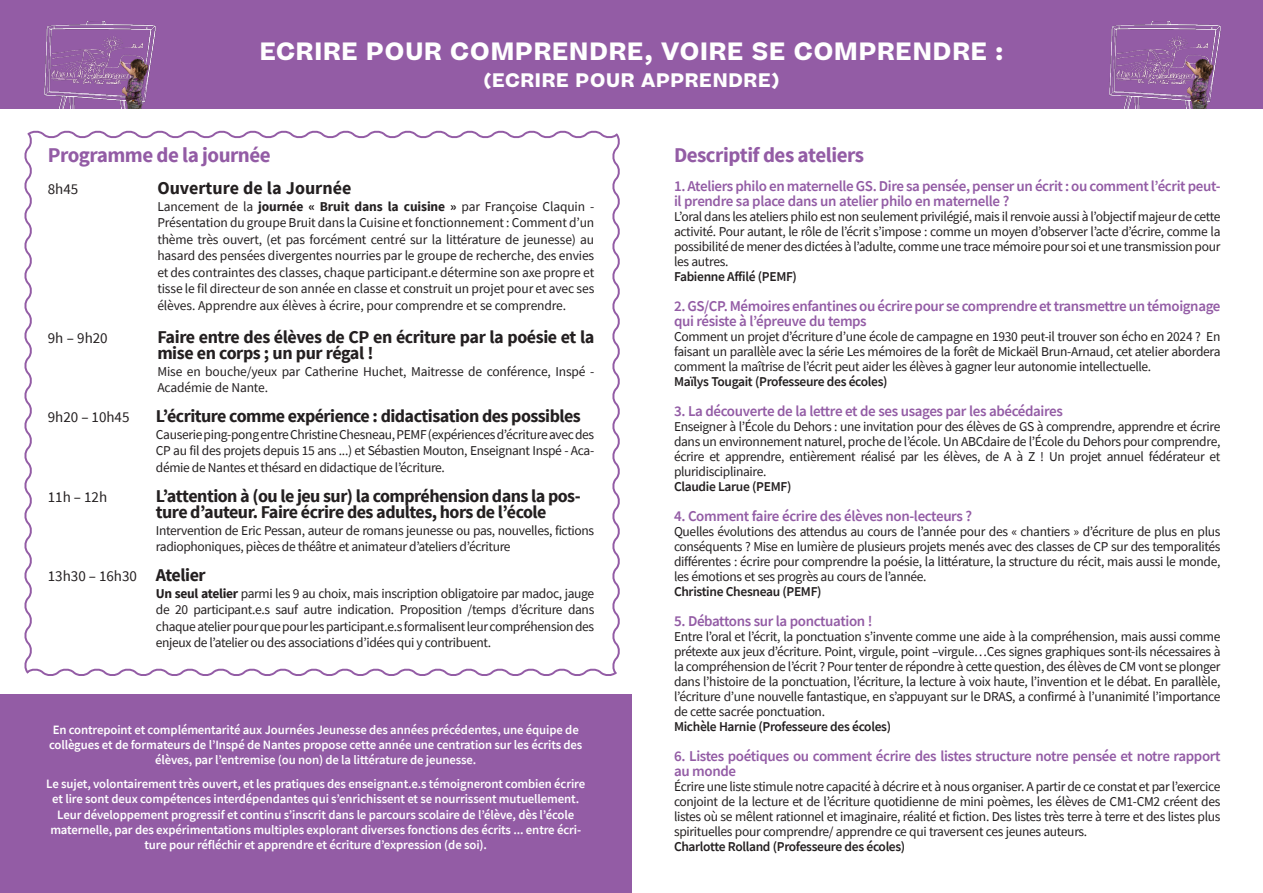
<style>
.page{position:relative;width:1263px;height:893px;background:#fff}
.page>*{position:absolute;margin:0;border:0;box-sizing:border-box;transform-origin:0 0}
.Normal_e{font:700 24px "Beatrice";letter-spacing:.04em;color:#fff}
.t1{font:700 21px "Source Sans Pro";letter-spacing:-.025em;color:#935ca5}
.Normal_e-2{font:700 18.75px "Beatrice";letter-spacing:.04em;color:#fff}
.Style_de_paragraphe_2{font:700 18px/16.5px "Source Sans Pro";letter-spacing:-.03em;color:#231f20}
.Style_de_paragraphe_2-2{font:700 18px "Source Sans Pro";color:#231f20}
.Normal_e-3{font:600 15px/15px "Source Sans Pro";letter-spacing:-.025em;color:#935ca5}
.Style_de_paragraphe_2-3{font:15px "Source Sans Pro";color:#231f20}
.Normal_e-4{font:13.5px/15px "Source Sans Pro";letter-spacing:-.025em;color:#231f20;text-align:justify}
.Style_de_paragraphe_3{font:13.5px/16.5px "Source Sans Pro";letter-spacing:-.01em;color:#231f20;text-align:justify}
.Normal_e-5{font:600 13.5px "Source Sans Pro";letter-spacing:-.025em;color:#231f20}
.t2{font:600 12.75px/15.3px "Source Sans Pro";letter-spacing:-.01em;color:#fff;text-align:center}
.s1{font-weight:700}
.s2{font-weight:700;font-size:18px}
</style>
<div class="page">
<div style="left:0;top:0;width:1263px;height:108px;background:#935ca5"></div>
<div style="left:0;top:694px;width:631px;height:199px;background:#935ca5"></div>
<img style="left:1109px;top:21px;width:112px;height:87px">
<img style="left:44px;top:21px;width:112px;height:87px">
<svg style="left:24px;top:130px;width:596px;height:546px"></svg>
<p class="Normal_e" style="left:260px;top:35px;width:745px">ECRIRE POUR COMPRENDRE, VOIRE SE COMPRENDRE :</p>
<p class="Normal_e-2" style="left:484px;top:67px;width:297px">(ECRIRE POUR APPRENDRE)</p>
<p class="t1" style="left:48px;top:142px;width:224px">Programme de la journée</p>
<p class="Style_de_paragraphe_2-3" style="left:48px;top:180px;width:32px">8h45</p>
<p class="Style_de_paragraphe_2-2" style="left:157px;top:176px;width:195px">Ouverture de la Journée</p>
<p class="Style_de_paragraphe_3" style="left:157px;top:198px;width:438px">Lancement de la <span class="s1">journée « Bruit dans la cuisine »</span> par Françoise Claquin - Présentation du groupe Bruit dans la Cuisine et fonctionnement : Comment d’un thème très ouvert, (et pas forcément centré sur la littérature de jeunesse) au hasard des pensées divergentes nourries par le groupe de recherche, des envies et des contraintes des classes, chaque participant.e détermine son axe propre et tisse le fil directeur de son année en classe et construit un projet pour et avec ses élèves. Apprendre aux élèves à écrire, pour comprendre et se comprendre.</p>
<p class="Style_de_paragraphe_2-3" style="left:48px;top:328px;width:61px">9h – 9h20</p>
<p class="Style_de_paragraphe_2" style="left:157px;top:329px;width:438px">Faire entre des élèves de CP en écriture par la poésie et la mise en corps ; un pur régal !</p>
<p class="Style_de_paragraphe_3" style="left:157px;top:363px;width:438px">Mise en bouche/yeux par Catherine Huchet, Maitresse de conférence, Inspé -<br>Académie de Nante.</p>
<p class="Style_de_paragraphe_2-3" style="left:48px;top:408px;width:83px">9h20 – 10h45</p>
<p class="Style_de_paragraphe_2" style="left:156px;top:408px;width:426px">L’écriture comme expérience : didactisation des possibles</p>
<p class="Normal_e-4" style="left:156px;top:426px;width:440px;line-height:16.5px">Causerie ping-pong entre Christine Chesneau, PEMF (expériences d’écriture avec des CP au fil des projets depuis 15 ans ...) et Sébastien Mouton, Enseignant Inspé - Aca&shy;démie de Nantes et thésard en didactique de l’écriture.</p>
<p class="Style_de_paragraphe_2-3" style="left:48px;top:487px;width:61px">11h – 12h</p>
<p class="Style_de_paragraphe_2" style="left:156px;top:488px;width:426px">L’attention à (ou le jeu sur) la compréhension dans la pos&shy;ture d’auteur. Faire écrire des adultes, hors de l’école</p>
<p class="Normal_e-4" style="left:156px;top:522px;width:440px;line-height:16.5px">Intervention de Eric Pessan, auteur de romans jeunesse ou pas, nouvelles, fictions radiophoniques, pièces de théâtre et animateur d’ateliers d’écriture</p>
<p class="Style_de_paragraphe_2-3" style="left:48px;top:567px;width:159px">13h30 – 16h30 <span class="s2">Atelier</span></p>
<p class="Normal_e-4" style="left:156px;top:585px;width:440px;line-height:16.5px"><span class="s1">Un seul atelier</span> parmi les 9 au choix, mais inscription obligatoire par madoc, jauge de 20 participant.e.s sauf autre indication. Proposition /temps d’écriture dans chaque atelier pour que pour les participant.e.s formalisent leur compréhension des enjeux de l’atelier ou des associations d’idées qui y contribuent.</p>
<p class="t2" style="left:49px;top:722px;width:535px">En contrepoint et complémentarité aux Journées Jeunesse des années précédentes, une équipe de collègues et de formateurs de l’Inspé de Nantes propose cette année une centration sur les écrits des élèves, par l’entremise (ou non) de la littérature de jeunesse.</p>
<p class="t2" style="left:46px;top:776px;width:540px">Le sujet, volontairement très ouvert, et les pratiques des enseignant.e.s témoigneront combien écrire et lire sont deux compétences interdépendantes qui s’enrichissent et se nourrissent mutuellement.<br>Leur développement progressif et continu s’inscrit dans le parcours scolaire de l’élève, dès l’école maternelle, par des expérimentations multiples explorant diverses fonctions des écrits ... entre écri&shy;ture pour réfléchir et apprendre et écriture d’expression (de soi).</p>
<p class="t1" style="left:674px;top:142px;width:191px">Descriptif des ateliers</p>
<p class="Normal_e-3" style="left:674px;top:178px;width:548px">1. Ateliers philo en maternelle GS. Dire sa pensée, penser un écrit : ou comment l’écrit peut&shy;il prendre sa place dans un atelier philo en maternelle ?</p>
<p class="Normal_e-4" style="left:674px;top:208px;width:548px">L’oral dans les ateliers philo est non seulement privilégié, mais il renvoie aussi à l’objectif majeur de cette activité. Pour autant, le rôle de l’écrit s’impose : comme un moyen d’observer l’acte d’écrire, comme la possibilité de mener des dictées à l’adulte, comme une trace mémoire pour soi et une transmission pour les autres.</p>
<p class="Normal_e-5" style="left:674px;top:267px;width:124px">Fabienne Affilé (PEMF)</p>
<p class="Normal_e-3" style="left:674px;top:298px;width:548px">2. GS/CP. Mémoires enfantines ou écrire pour se comprendre et transmettre un témoignage qui résiste à l’épreuve du temps</p>
<p class="Normal_e-4" style="left:674px;top:328px;width:548px">Comment un projet d’écriture d’une école de campagne en 1930 peut-il trouver son écho en 2024 ? En faisant un parallèle avec la série Les mémoires de la forêt de Mickaël Brun-Arnaud, cet atelier abordera comment la maîtrise de l’écrit peut aider les élèves à gagner leur autonomie intellectuelle.</p>
<p class="Normal_e-5" style="left:674px;top:372px;width:215px">Maïlys Tougait (Professeure des écoles)</p>
<p class="Normal_e-3" style="left:674px;top:403px;width:390px">3. La découverte de la lettre et de ses usages par les abécédaires</p>
<p class="Normal_e-4" style="left:674px;top:418px;width:548px">Enseigner à l’École du Dehors : une invitation pour des élèves de GS à comprendre, apprendre et écrire dans un environnement naturel, proche de l’école. Un ABCdaire de l’École du Dehors pour comprendre, écrire et apprendre, entièrement réalisé par les élèves, de A à Z ! Un projet annuel fédérateur et pluridisciplinaire.</p>
<p class="Normal_e-5" style="left:674px;top:477px;width:119px">Claudie Larue (PEMF)</p>
<p class="Normal_e-3" style="left:674px;top:508px;width:300px">4. Comment faire écrire des élèves non-lecteurs ?</p>
<p class="Normal_e-4" style="left:674px;top:523px;width:548px">Quelles évolutions des attendus au cours de l’année pour des « chantiers » d’écriture de plus en plus conséquents ? Mise en lumière de plusieurs projets menés avec des classes de CP sur des temporalités différentes : écrire pour comprendre la poésie, la littérature, la structure du récit, mais aussi le monde, les émotions et ses progrès au cours de l’année.</p>
<p class="Normal_e-5" style="left:674px;top:582px;width:149px">Christine Chesneau (PEMF)</p>
<p class="Normal_e-3" style="left:674px;top:613px;width:200px">5. Débattons sur la ponctuation !</p>
<p class="Normal_e-4" style="left:674px;top:628px;width:548px">Entre l’oral et l’écrit, la ponctuation s’invente comme une aide à la compréhension, mais aussi comme prétexte aux jeux d’écriture. Point, virgule, point –virgule…Ces signes graphiques sont-ils nécessaires à la compréhension de l’écrit ? Pour tenter de répondre à cette question, des élèves de CM vont se plonger dans l’histoire de la ponctuation, l’écriture, la lecture à voix haute, l’invention et le débat. En parallèle, l’écriture d’une nouvelle fantastique, en s’appuyant sur le DRAS, a confirmé à l’unanimité l’importance de cette sacrée ponctuation.</p>
<p class="Normal_e-5" style="left:674px;top:717px;width:219px">Michèle Harnie (Professeure des écoles)</p>
<p class="Normal_e-3" style="left:674px;top:748px;width:548px">6. Listes poétiques ou comment écrire des listes structure notre pensée et notre rapport au monde</p>
<p class="Normal_e-4" style="left:674px;top:778px;width:548px">Écrire une liste stimule notre capacité à décrire et à nous organiser. A partir de ce constat et par l’exercice conjoint de la lecture et de l’écriture quotidienne de mini poèmes, les élèves de CM1-CM2 créent des listes où se mêlent rationnel et imaginaire, réalité et fiction. Des listes très terre à terre et des listes plus spirituelles pour comprendre/ apprendre ce qui traversent ces jeunes auteurs.</p>
<p class="Normal_e-5" style="left:674px;top:837px;width:233px">Charlotte Rolland (Professeure des écoles)</p>
</div>
